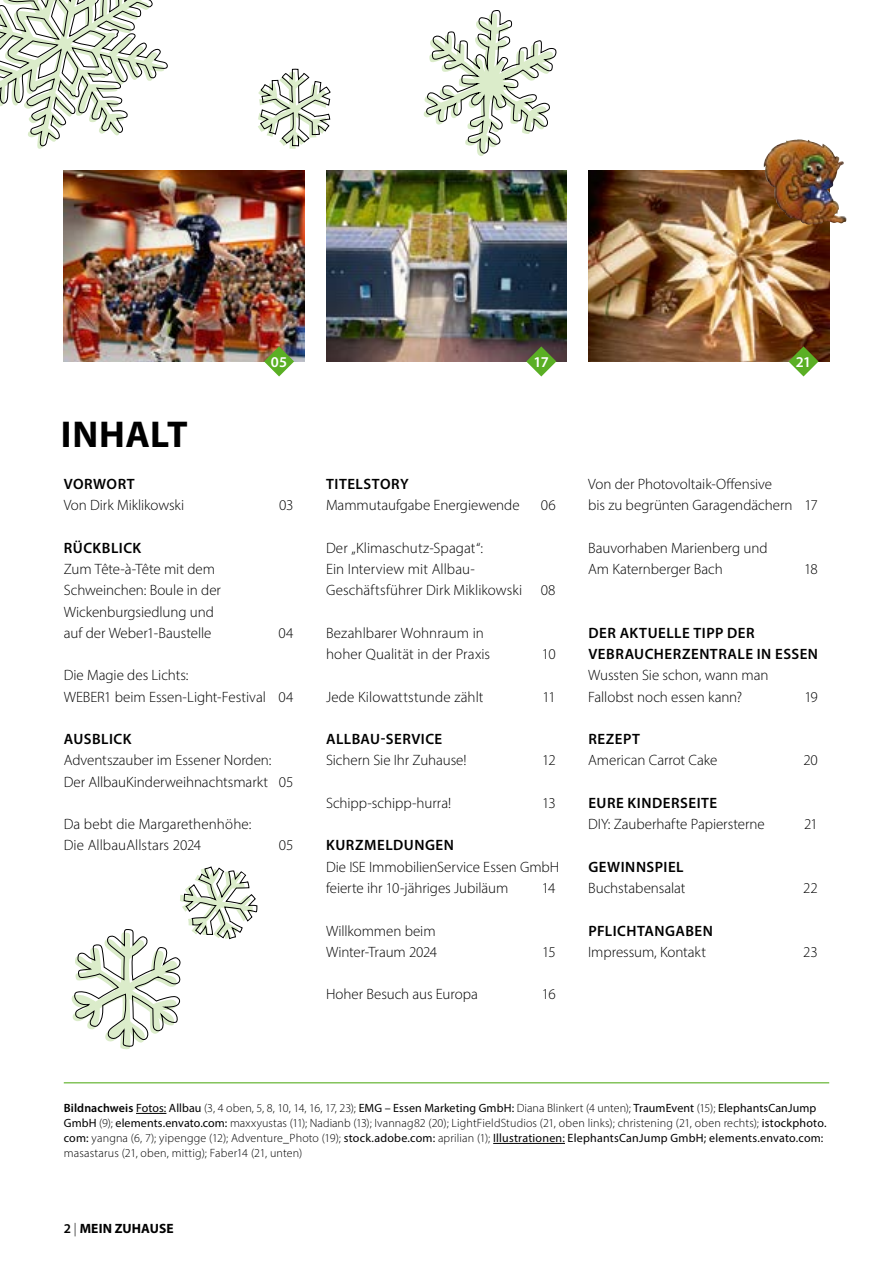
<style>
.page{position:relative;width:893px;height:1263px;background:#fff}
.page>*{position:absolute;margin:0;border:0;box-sizing:border-box;transform-origin:0 0}
.t1{font:700 37.5px "Myriad Pro";letter-spacing:.01em;color:#000}
.t2{font:300 15px/21.3px "Myriad Pro";letter-spacing:-.005em;color:#000}
.t3{font:600 15px/21.3px "Myriad Pro";letter-spacing:.035em;color:#000}
.t4{font:600 15px "Myriad Pro";color:#fff}
.t5{font:700 13.5px "Myriad Pro";letter-spacing:.01em;color:#000}
.t6{font:300 12px/15px "Myriad Pro";letter-spacing:.015em;color:#000}
.s1{font-weight:600}
.s2{font-weight:400}
.s3{font-weight:300}
</style>
<div class="page">
<img style="left:64px;top:170px;width:241px;height:191px">
<img style="left:326px;top:170px;width:241px;height:191px">
<img style="left:588px;top:170px;width:241px;height:191px">
<svg style="left:526px;top:346px;width:30px;height:30px"></svg>
<svg style="left:264px;top:346px;width:30px;height:30px"></svg>
<svg style="left:788px;top:346px;width:31px;height:30px"></svg>
<img style="left:764px;top:139px;width:82px;height:86px">
<svg style="left:0;top:0;width:168px;height:149px"></svg>
<svg style="left:258px;top:69px;width:73px;height:80px"></svg>
<svg style="left:424px;top:10px;width:132px;height:146px"></svg>
<svg style="left:72px;top:866px;width:186px;height:183px"></svg>
<hr style="left:136px;top:1113px;width:30px;height:1px;background:#000">
<hr style="left:493px;top:1143px;width:72px;height:1px;background:#000">
<hr style="left:64px;top:1082px;width:765px;height:1px;background:#5aaf24">
<p class="t4" style="left:271px;top:352px;width:18px">05</p>
<p class="t4" style="left:534px;top:352px;width:17px">17</p>
<p class="t4" style="left:796px;top:352px;width:17px">21</p>
<h1 class="t1" style="left:61px;top:409px;width:128px">INHALT</h1>
<p class="t3" style="left:64px;top:473px;width:72px">VORWORT</p>
<p class="t2" style="left:64px;top:494px;width:122px">Von Dirk Miklikowski</p>
<p class="t2" style="left:279px;top:494px;width:16px">03</p>
<p class="t3" style="left:64px;top:537px;width:79px">RÜCKBLICK</p>
<p class="t2" style="left:64px;top:558px;width:159px">Zum Tête-à-Tête mit dem<br>Schweinchen: Boule in der<br>Wickenburgsiedlung und auf der Weber1-Baustelle</p>
<p class="t2" style="left:278px;top:622px;width:16px">04</p>
<p class="t2" style="left:64px;top:664px;width:231px">Die Magie des Lichts:<br>WEBER1 beim Essen-Light-Festival 04</p>
<p class="t3" style="left:64px;top:728px;width:69px">AUSBLICK</p>
<p class="t2" style="left:64px;top:750px;width:231px">Adventszauber im Essener Norden:<br>Der AllbauKinderweihnachtsmarkt 05</p>
<p class="t2" style="left:64px;top:813px;width:189px">Da bebt die Margarethenhöhe:<br>Die AllbauAllstars 2024</p>
<p class="t2" style="left:279px;top:835px;width:16px">05</p>
<p class="t3" style="left:326px;top:473px;width:84px">TITELSTORY</p>
<p class="t2" style="left:326px;top:494px;width:195px">Mammutaufgabe Energiewende</p>
<p class="t2" style="left:541px;top:494px;width:16px">06</p>
<p class="t2" style="left:326px;top:537px;width:231px">Der „Klimaschutz-Spagat“:<br>Ein Interview mit Allbau-<br>Geschäftsführer Dirk Miklikowski 08</p>
<p class="t2" style="left:326px;top:622px;width:166px">Bezahlbarer Wohnraum in hoher Qualität in der Praxis</p>
<p class="t2" style="left:542px;top:643px;width:15px">10</p>
<p class="t2" style="left:326px;top:686px;width:159px">Jede Kilowattstunde zählt</p>
<p class="t2" style="left:542px;top:686px;width:15px">11</p>
<p class="t3" style="left:326px;top:728px;width:118px">ALLBAU-SERVICE</p>
<p class="t2" style="left:326px;top:750px;width:142px">Sichern Sie Ihr Zuhause!</p>
<p class="t2" style="left:542px;top:750px;width:15px">12</p>
<p class="t2" style="left:326px;top:792px;width:127px">Schipp-schipp-hurra!</p>
<p class="t2" style="left:542px;top:792px;width:15px">13</p>
<p class="t3" style="left:326px;top:834px;width:129px">KURZMELDUNGEN</p>
<p class="t2" style="left:326px;top:856px;width:235px">Die ISE ImmobilienService Essen GmbH feierte ihr 10-jähriges Jubiläum</p>
<p class="t2" style="left:542px;top:877px;width:15px">14</p>
<p class="t2" style="left:326px;top:920px;width:112px">Willkommen beim<br>Winter-Traum 2024</p>
<p class="t2" style="left:542px;top:941px;width:15px">15</p>
<p class="t2" style="left:326px;top:983px;width:153px">Hoher Besuch aus Europa</p>
<p class="t2" style="left:542px;top:983px;width:15px">16</p>
<p class="t2" style="left:588px;top:473px;width:231px">Von der Photovoltaik-Offensive<br>bis zu begrünten Garagendächern 17</p>
<p class="t2" style="left:588px;top:537px;width:181px">Bauvorhaben Marienberg und<br>Am Katernberger Bach</p>
<p class="t2" style="left:804px;top:558px;width:15px">18</p>
<p class="t3" style="left:588px;top:622px;width:231px">DER AKTUELLE TIPP DER<br>VEBRAUCHERZENTRALE IN ESSEN</p>
<p class="t2" style="left:588px;top:664px;width:182px">Wussten Sie schon, wann man<br>Fallobst noch essen kann?</p>
<p class="t2" style="left:804px;top:686px;width:15px">19</p>
<p class="t3" style="left:588px;top:728px;width:53px">REZEPT</p>
<p class="t2" style="left:588px;top:750px;width:131px">American Carrot Cake</p>
<p class="t2" style="left:803px;top:750px;width:16px">20</p>
<p class="t3" style="left:588px;top:792px;width:130px">EURE KINDERSEITE</p>
<p class="t2" style="left:588px;top:813px;width:178px">DIY: Zauberhafte Papiersterne</p>
<p class="t2" style="left:804px;top:813px;width:15px">21</p>
<p class="t3" style="left:588px;top:856px;width:97px">GEWINNSPIEL</p>
<p class="t2" style="left:588px;top:877px;width:99px">Buchstabensalat</p>
<p class="t2" style="left:803px;top:877px;width:16px">22</p>
<p class="t3" style="left:588px;top:919px;width:126px">PFLICHTANGABEN</p>
<p class="t2" style="left:588px;top:941px;width:119px">Impressum, Kontakt</p>
<p class="t2" style="left:803px;top:941px;width:16px">23</p>
<p class="t6" style="left:64px;top:1100px;width:764px"><span class="s1">Bildnachweis</span> <span class="s2">Fotos: Allbau</span> (3, 4 oben, 5, 8, 10, 14, 16, 17, 23); <span class="s2">EMG – Essen Marketing GmbH:</span> Diana Blinkert (4 unten); <span class="s2">TraumEvent</span> (15); <span class="s2">ElephantsCanJump GmbH</span> (9); <span class="s2">elements.envato.com:</span> maxxyustas (11); Nadianb (13); Ivannag82 (20); LightFieldStudios (21, oben links); christening (21, oben rechts); <span class="s2">istockphoto. com:</span> yangna (6, 7); yipengge (12); Adventure_Photo (19); <span class="s2">stock.adobe.com:</span> aprilian (1); <span class="s2">Illustrationen: ElephantsCanJump GmbH; elements.envato.com: </span>masastarus (21, oben, mittig); Faber14 (21, unten)</p>
<p class="t5" style="left:64px;top:1220px;width:111px"><span class="s1">2</span> <span class="s3">|</span> MEIN ZUHAUSE</p>
</div>
